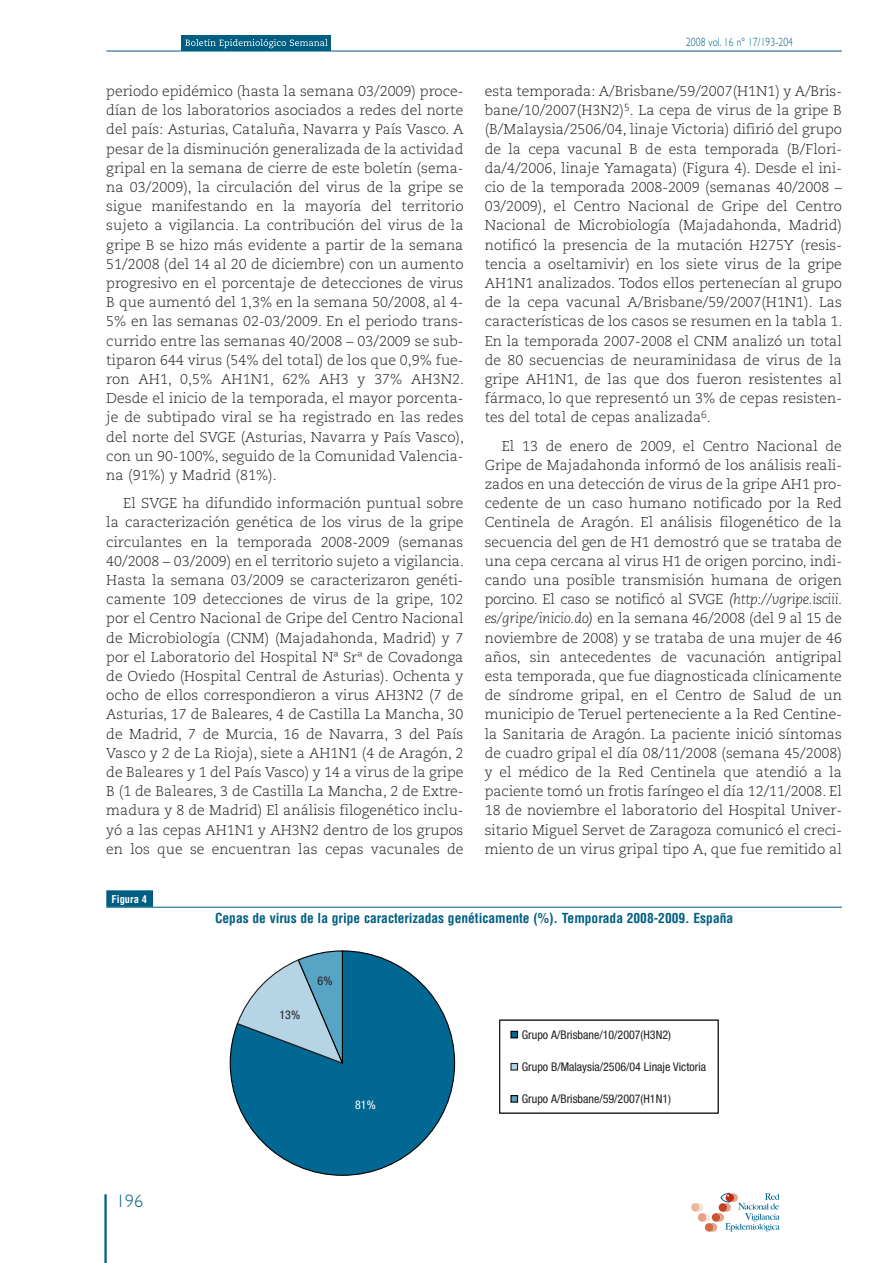
<style>
.page{position:relative;width:893px;height:1263px;background:#fff}
.page>*{position:absolute;margin:0;border:0;box-sizing:border-box;transform-origin:0 0}
.t1{font:300 18px "Gill Sans";color:#005e82}
.t2{font:300 14.25px/19.2px "Caecilia";color:#231f20;text-align:justify}
.t3{font:700 condensed 13.5px "Helvetica";color:#005e82}
.t4{font:condensed 12px "Helvetica Neue";color:#231f20}
.t5{font:300 12px "Gill Sans";letter-spacing:.01em;color:#005e82;scale:.8 1}
.t6{font:condensed 12px "Helvetica Neue";color:#fff}
.t7{font:700 condensed 10.5px "Helvetica";color:#fff}
.s1{font-style:italic}
</style>
<div class="page">
<hr style="left:104px;top:1194px;width:3px;height:69px;background:#005e82">
<div style="left:691px;top:1203px;width:9px;height:9px;background:#eab79f;border-radius:50%"></div>
<svg style="left:695px;top:1193px;width:85px;height:39px"></svg>
<div style="left:181px;top:35px;width:149px;height:16px;background:#005e82"></div>
<hr style="left:106px;top:51px;width:736px;height:1px;background:#005e82">
<svg style="left:185px;top:39px;width:142px;height:9px"></svg>
<svg style="left:230px;top:950px;width:226px;height:226px"></svg>
<svg style="left:236px;top:950px;width:108px;height:118px"></svg>
<div style="left:499px;top:1020px;width:220px;height:93px;border:1px solid #231f20"></div>
<div style="left:511px;top:1031px;width:6px;height:7px;background:#006893"></div>
<div style="left:510px;top:1031px;width:8px;height:7px;border:1px solid #000"></div>
<div style="left:511px;top:1063px;width:6px;height:7px;background:#b5d4e5"></div>
<div style="left:510px;top:1063px;width:8px;height:7px;border:1px solid #231f20"></div>
<div style="left:511px;top:1095px;width:6px;height:7px;background:#58a4c4"></div>
<div style="left:510px;top:1095px;width:8px;height:8px;border:1px solid #000"></div>
<div style="left:106px;top:890px;width:47px;height:17px;background:#005e82"></div>
<hr style="left:106px;top:907px;width:736px;height:1px;background:#005e82">
<p class="t2" style="left:106px;top:83px;width:359px">periodo epidémico (hasta la semana 03/2009) proce&shy;dían de los laboratorios asociados a redes del norte del país: Asturias, Cataluña, Navarra y País Vasco. A pesar de la disminución generalizada de la actividad gripal en la semana de cierre de este boletín (sema&shy;na 03/2009), la circulación del virus de la gripe se sigue manifestando en la mayoría del territorio sujeto a vigilancia. La contribución del virus de la gripe B se hizo más evidente a partir de la semana 51/2008 (del 14 al 20 de diciembre) con un aumento progresivo en el porcentaje de detecciones de virus B que aumentó del 1,3% en la semana 50/2008, al 4- 5% en las semanas 02-03/2009. En el periodo trans&shy;currido entre las semanas 40/2008 – 03/2009 se sub&shy;tiparon 644 virus (54% del total) de los que 0,9% fue&shy;ron AH1, 0,5% AH1N1, 62% AH3 y 37% AH3N2.<br>Desde el inicio de la temporada, el mayor porcenta&shy;je de subtipado viral se ha registrado en las redes del norte del SVGE (Asturias, Navarra y País Vasco), con un 90-100%, seguido de la Comunidad Valencia&shy;na (91%) y Madrid (81%).</p>
<p class="t2" style="left:106px;top:495px;width:359px;text-indent:17px">El SVGE ha difundido información puntual sobre la caracterización genética de los virus de la gripe circulantes en la temporada 2008-2009 (semanas 40/2008 – 03/2009) en el territorio sujeto a vigilancia.<br>Hasta la semana 03/2009 se caracterizaron genéti&shy;camente 109 detecciones de virus de la gripe, 102 por el Centro Nacional de Gripe del Centro Nacional de Microbiología (CNM) (Majadahonda, Madrid) y 7 por el Laboratorio del Hospital Nª Srª de Covadonga de Oviedo (Hospital Central de Asturias). Ochenta y ocho de ellos correspondieron a virus AH3N2 (7 de Asturias, 17 de Baleares, 4 de Castilla La Mancha, 30 de Madrid, 7 de Murcia, 16 de Navarra, 3 del País Vasco y 2 de La Rioja), siete a AH1N1 (4 de Aragón, 2 de Baleares y 1 del País Vasco) y 14 a virus de la gripe B (1 de Baleares, 3 de Castilla La Mancha, 2 de Extre&shy;madura y 8 de Madrid) El análisis filogenético inclu&shy;yó a las cepas AH1N1 y AH3N2 dentro de los grupos en los que se encuentran las cepas vacunales de</p>
<p class="t7" style="left:112px;top:893px;width:37px">Figura 4</p>
<p class="t5" style="left:686px;top:38px;width:135px">2008 vol. 16 nº 17/193-204</p>
<p class="t2" style="left:485px;top:83px;width:359px">esta temporada: A/Brisbane/59/2007(H1N1) y A/Bris&shy;bane/10/2007(H3N2)<sup>5</sup>. La cepa de virus de la gripe B (B/Malaysia/2506/04, linaje Victoria) difirió del grupo de la cepa vacunal B de esta temporada (B/Flori&shy;da/4/2006, linaje Yamagata) (Figura 4). Desde el ini&shy;cio de la temporada 2008-2009 (semanas 40/2008 – 03/2009), el Centro Nacional de Gripe del Centro Nacional de Microbiología (Majadahonda, Madrid) notificó la presencia de la mutación H275Y (resis&shy;tencia a oseltamivir) en los siete virus de la gripe AH1N1 analizados. Todos ellos pertenecían al grupo de la cepa vacunal A/Brisbane/59/2007(H1N1). Las características de los casos se resumen en la tabla 1.<br>En la temporada 2007-2008 el CNM analizó un total de 80 secuencias de neuraminidasa de virus de la gripe AH1N1, de las que dos fueron resistentes al fármaco, lo que representó un 3% de cepas resisten&shy;tes del total de cepas analizada<sup>6</sup>.</p>
<p class="t2" style="left:485px;top:437px;width:359px;text-indent:17px">El 13 de enero de 2009, el Centro Nacional de Gripe de Majadahonda informó de los análisis reali&shy;zados en una detección de virus de la gripe AH1 pro&shy;cedente de un caso humano notificado por la Red Centinela de Aragón. El análisis filogenético de la secuencia del gen de H1 demostró que se trataba de una cepa cercana al virus H1 de origen porcino, indi&shy;cando una posible transmisión humana de origen porcino. El caso se notificó al SVGE <span class="s1">(http://vgripe.isciii. es/gripe/inicio.do)</span> en la semana 46/2008 (del 9 al 15 de noviembre de 2008) y se trataba de una mujer de 46 años, sin antecedentes de vacunación antigripal esta temporada, que fue diagnosticada clínicamente de síndrome gripal, en el Centro de Salud de un municipio de Teruel perteneciente a la Red Centine&shy;la Sanitaria de Aragón. La paciente inició síntomas de cuadro gripal el día 08/11/2008 (semana 45/2008) y el médico de la Red Centinela que atendió a la paciente tomó un frotis faríngeo el día 12/11/2008. El 18 de noviembre el laboratorio del Hospital Univer&shy;sitario Miguel Servet de Zaragoza comunicó el creci&shy;miento de un virus gripal tipo A, que fue remitido al</p>
<p class="t3" style="left:215px;top:911px;width:520px">Cepas de virus de la gripe caracterizadas genéticamente (%). Temporada 2008-2009. España</p>
<p class="t1" style="left:116px;top:1194px;width:28px">196</p>
<p class="t4" style="left:279px;top:1011px;width:22px">13%</p>
<p class="t4" style="left:318px;top:976px;width:16px">6%</p>
<p class="t6" style="left:355px;top:1101px;width:22px">81%</p>
<p class="t4" style="left:522px;top:1030px;width:151px">Grupo A/Brisbane/10/2007(H3N2)</p>
<p class="t4" style="left:522px;top:1062px;width:186px">Grupo B/Malaysia/2506/04 Linaje Victoria</p>
<p class="t4" style="left:522px;top:1094px;width:151px">Grupo A/Brisbane/59/2007(H1N1)</p>
</div>
